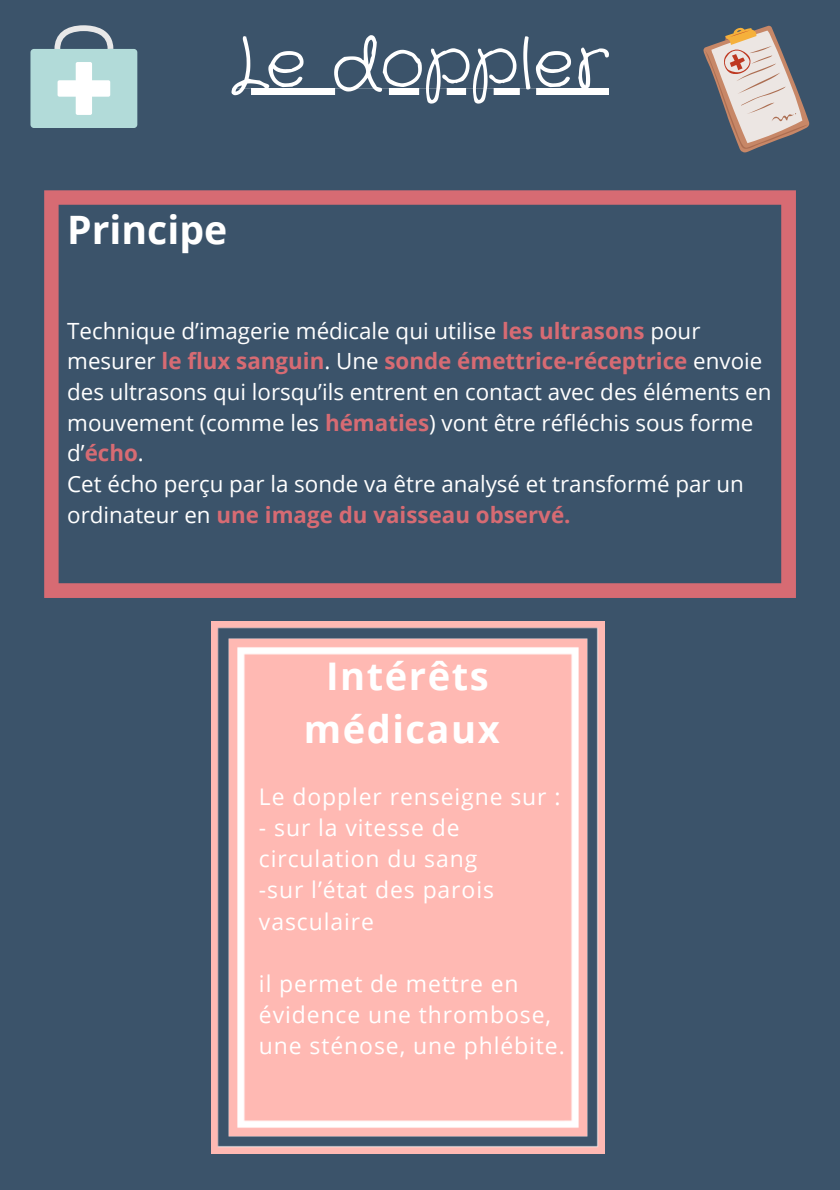
<style>
.page{position:relative;width:840px;height:1190px;background:#fff}
.page>*{position:absolute;margin:0;border:0;box-sizing:border-box;transform-origin:0 0}
.t1{font:68.8px "Crafty Girls";color:#fff}
.t2{font:700 39.2px "Open Sans";color:#fff}
.t3{font:700 38.2px/53px "Open Sans";letter-spacing:.04em;color:#fff;text-align:center}
.t4{font:23px/31.2px "Open Sans";letter-spacing:.04em;color:#fff}
.t5{font:22.4px/30.8px "Open Sans";color:#fff}
.s1{font-weight:700;color:#d76b73}
</style>
<div class="page">
<div style="left:0;top:1px;width:840px;height:1189px;background:#3b536a"></div>
<svg style="left:251px;top:89px;width:358px;height:6px;fill:#fff"></svg>
<div style="left:30px;top:49px;width:107px;height:79px;background:#b2dbd9;border-radius:3px"></div>
<div style="left:58px;top:80px;width:52px;height:17px;background:#fff;border-radius:2px"></div>
<div style="left:76px;top:62px;width:16px;height:53px;background:#fff;border-radius:2px"></div>
<svg style="left:54px;top:25px;width:59px;height:24px"></svg>
<svg style="left:703px;top:25px;width:106px;height:127px"></svg>
<svg style="left:44px;top:190px;width:752px;height:408px"></svg>
<img style="left:211px;top:621px;width:393px;height:533px">
<h1 class="t1" style="left:232px;top:17px;width:378px">Le doppler</h1>
<h2 class="t2" style="left:67px;top:202px;width:162px">Principe</h2>
<p class="t5" style="left:67px;top:314px;width:706px">Technique d’imagerie médicale qui utilise <span class="s1">les ultrasons</span> pour mesurer <span class="s1">le flux sanguin</span>. Une <span class="s1">sonde émettrice-réceptrice</span> envoie des ultrasons qui lorsqu’ils entrent en contact avec des éléments en mouvement (comme les <span class="s1">hématies</span>) vont être réfléchis sous forme d’<span class="s1">écho</span>.<br>Cet écho perçu par la sonde va être analysé et transformé par un ordinateur en <span class="s1">une image du vaisseau observé.</span></p>
<h3 class="t3" style="left:304px;top:648px;width:198px">Intérêts médicaux</h3>
<p class="t4" style="left:259px;top:780px;width:303px">Le doppler renseigne sur :</p>
<p class="t4" style="left:259px;top:812px;width:237px">- sur la vitesse de circulation du sang -sur l’état des parois vasculaire</p>
<p class="t4" style="left:259px;top:967px;width:307px">il permet de mettre en évidence une thrombose, une sténose, une phlébite.</p>
</div>
